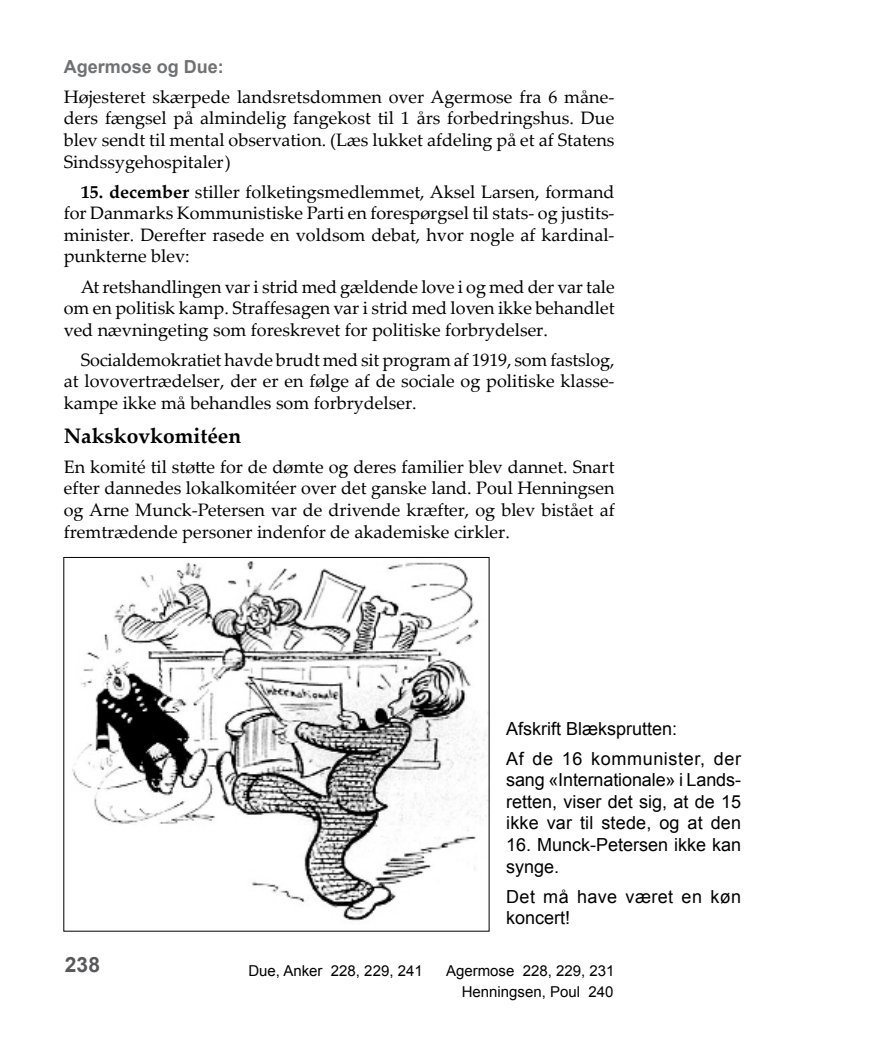
<style>
.page{position:relative;width:889px;height:1063px;background:#fff}
.page>*{position:absolute;margin:0;border:0;box-sizing:border-box;transform-origin:0 0}
.t1{font:700 21px "Palatino Linotype";color:#000}
.t2{font:700 21px "Arial";color:#58585a}
.t3{font:18px/21.6px "Palatino Linotype";color:#000;text-align:justify}
.t4{font:18px/21.6px "Arial";color:#000}
.t5{font:18px/21.6px "Arial";letter-spacing:.02em;color:#000}
.t6{font:700 18px "Arial";color:#707173}
.t7{font:15px/21.3px "Arial";color:#000;text-align:right}
.s1{font-weight:700}
</style>
<div class="page">
<img style="left:72px;top:561px;width:415px;height:360px">
<p class="t6" style="left:64px;top:54px;width:162px">Agermose og Due:</p>
<p class="t3" style="left:64px;top:85px;width:552px">Højesteret skærpede landsretsdommen over Agermose fra 6 måne&shy;ders fængsel på almindelig fangekost til 1 års forbedringshus. Due blev sendt til mental observation. (Læs lukket afdeling på et af Statens Sindssygehospitaler)</p>
<p class="t3" style="left:64px;top:180px;width:552px;text-indent:17px"><span class="s1">15. december</span> stiller folketingsmedlemmet, Aksel Larsen, formand for Danmarks Kommunistiske Parti en forespørgsel til stats- og justits&shy;minister. Derefter rasede en voldsom debat, hvor nogle af kardinal&shy;punkterne blev:</p>
<p class="t3" style="left:64px;top:275px;width:552px;text-indent:17px">At retshandlingen var i strid med gældende love i og med der var tale om en politisk kamp. Straffesagen var i strid med loven ikke behandlet ved nævningeting som foreskrevet for politiske forbrydelser.</p>
<p class="t3" style="left:64px;top:348px;width:552px;text-indent:17px">Socialdemokratiet havde brudt med sit program af 1919, som fastslog, at lovovertrædelser, der er en følge af de sociale og politiske klasse&shy;kampe ikke må behandles som forbrydelser.</p>
<p class="t1" style="left:64px;top:421px;width:179px">Nakskovkomitéen</p>
<p class="t3" style="left:64px;top:455px;width:552px">En komité til støtte for de dømte og deres familier blev dannet. Snart efter dannedes lokalkomitéer over det ganske land. Poul Henningsen og Arne Munck-Petersen var de drivende kræfter, og blev bistået af fremtrædende personer indenfor de akademiske cirkler.</p>
<p class="t2" style="left:65px;top:951px;width:37px">238</p>
<p class="t4" style="left:506px;top:713px;width:236px;line-height:30.2px">Afskrift Blæksprutten:<br>Af de 16 kommunister, der</p>
<p class="t4" style="left:506px;top:769px;width:236px;text-align:justify">sang «Internationale» i Lands&shy;retten, viser det sig, at de 15 ikke var til stede, og at den</p>
<p class="t4" style="left:506px;top:834px;width:236px">16. Munck-Petersen ikke kan synge.</p>
<p class="t5" style="left:506px;top:886px;width:236px">Det må have været en køn koncert!</p>
<p class="t7" style="left:248px;top:960px;width:176px">Due, Anker 228, 229, 241</p>
<p class="t7" style="left:446px;top:960px;width:170px">Agermose 228, 229, 231<br>Henningsen, Poul 240</p>
</div>
